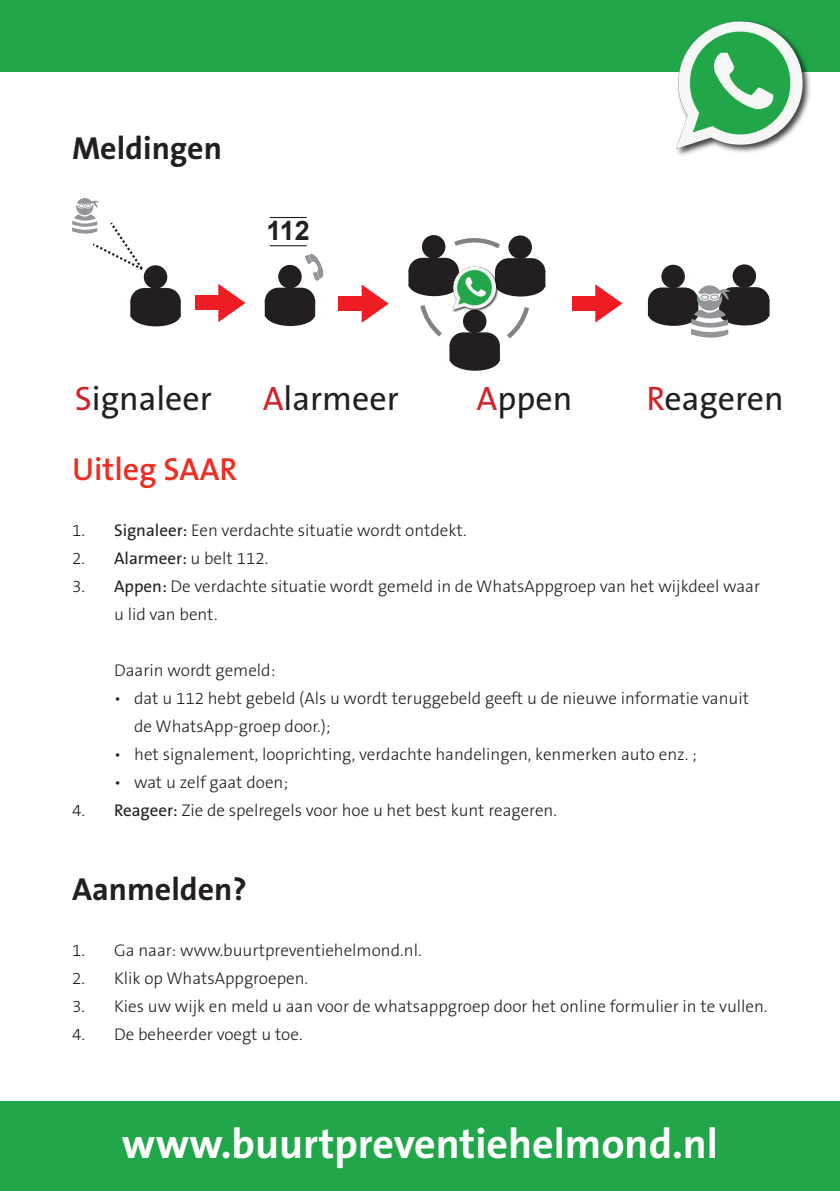
<style>
.page{position:relative;width:840px;height:1191px;background:#fff}
.page>*{position:absolute;margin:0;border:0;box-sizing:border-box;transform-origin:0 0}
.t1{font:700 42px "The Sans B7";color:#fff}
.t2{font:34px "The Sans B5 Plain";color:#231f20}
.t3{font:700 32px "The Sans B7";color:#231f20}
.t4{font:600 32px "The Sans B6";color:#ee2e22}
.t5{font:700 26.8px "Arial";color:#231f20}
.t6{font:300 17px/28px "The Sans B3";color:#231f20}
.s1{color:#d1232a}
.s2{font-family:"The Sans B5 Plain";font-weight:400}
</style>
<div class="page">
<div style="left:0;top:1101px;width:839px;height:90px;background:#21a749"></div>
<div style="left:0;top:0;width:839px;height:72px;background:#21a749"></div>
<img style="left:676px;top:21px;width:134px;height:135px">
<div style="left:144px;top:266px;width:22px;height:22px;background:#231f20;border-radius:50%"></div>
<div style="left:143px;top:265px;width:24px;height:24px;border:2px solid #231f20;border-radius:50%"></div>
<svg style="left:130px;top:287px;width:51px;height:40px;background:#434041"></svg>
<div style="left:508px;top:235px;width:24px;height:24px;border:2px solid #231f20;border-radius:50%"></div>
<div style="left:421px;top:235px;width:24px;height:24px;border:2px solid #231f20;border-radius:50%"></div>
<div style="left:661px;top:265px;width:22px;height:22px;background:#231f20;border-radius:50%"></div>
<div style="left:660px;top:264px;width:24px;height:24px;border:2px solid #231f20;border-radius:50%"></div>
<div style="left:733px;top:265px;width:21px;height:22px;background:#231f20;border-radius:50%"></div>
<div style="left:731px;top:264px;width:25px;height:24px;border:2px solid #231f20;border-radius:50%"></div>
<svg style="left:408px;top:238px;width:138px;height:133px"></svg>
<svg style="left:72px;top:198px;width:73px;height:74px"></svg>
<svg style="left:647px;top:285px;width:123px;height:53px"></svg>
<div style="left:195px;top:295px;width:33px;height:15px;background:#ee1d23"></div>
<svg style="left:218px;top:284px;width:27px;height:38px"></svg>
<div style="left:338px;top:296px;width:33px;height:15px;background:#ee1d23"></div>
<svg style="left:361px;top:284px;width:27px;height:39px"></svg>
<div style="left:571px;top:296px;width:33px;height:15px;background:#ee1d23"></div>
<svg style="left:595px;top:284px;width:27px;height:39px"></svg>
<svg style="left:264px;top:254px;width:59px;height:72px"></svg>
<hr style="left:270px;top:245px;width:36px;height:1px;background:#231f20">
<hr style="left:270px;top:217px;width:36px;height:1px;background:#231f20">
<img style="left:451px;top:265px;width:48px;height:48px">
<h3 class="t3" style="left:72px;top:131px;width:151px">Meldingen</h3>
<h3 class="t5" style="left:266px;top:212px;width:45px">112</h3>
<h2 class="t2" style="left:75px;top:380px;width:139px"><span class="s1">S</span>ignaleer</h2>
<h2 class="t2" style="left:262px;top:380px;width:138px"><span class="s1">A</span>larmeer</h2>
<h2 class="t2" style="left:476px;top:380px;width:97px"><span class="s1">A</span>ppen</h2>
<h2 class="t2" style="left:646px;top:380px;width:138px"><span class="s1">R</span>eageren</h2>
<h3 class="t4" style="left:72px;top:452px;width:167px">Uitleg SAAR</h3>
<p class="t6" style="left:72px;top:516px;width:396px">1. <span class="s2">Signaleer:</span> Een verdachte situatie wordt ontdekt.</p>
<p class="t6" style="left:72px;top:544px;width:198px">2. <span class="s2">Alarmeer:</span> u belt 112.</p>
<p class="t6" style="left:114px;top:572px;width:647px;text-indent:-42px">3. <span class="s2">Appen:</span> De verdachte situatie wordt gemeld in de WhatsAppgroep van het wijkdeel waar u lid van bent.</p>
<p class="t6" style="left:114px;top:656px;width:163px">Daarin wordt gemeld:</p>
<p class="t6" style="left:134px;top:684px;width:616px;text-indent:-20px">• dat u 112 hebt gebeld (Als u wordt teruggebeld geeft u de nieuwe informatie vanuit de WhatsApp-groep door.);</p>
<p class="t6" style="left:114px;top:740px;width:584px">• het signalement, looprichting, verdachte handelingen, kenmerken auto enz. ;</p>
<p class="t6" style="left:114px;top:768px;width:175px">• wat u zelf gaat doen;</p>
<p class="t6" style="left:72px;top:796px;width:486px">4. <span class="s2">Reageer:</span> Zie de spelregels voor hoe u het best kunt reageren.</p>
<h3 class="t3" style="left:72px;top:872px;width:176px">Aanmelden?</h3>
<p class="t6" style="left:72px;top:936px;width:351px">1. Ga naar: www.buurtpreventiehelmond.nl.</p>
<p class="t6" style="left:72px;top:964px;width:237px">2. Klik op WhatsAppgroepen.</p>
<p class="t6" style="left:72px;top:992px;width:696px">3. Kies uw wijk en meld u aan voor de whatsappgroep door het online formulier in te vullen.</p>
<p class="t6" style="left:72px;top:1020px;width:232px">4. De beheerder voegt u toe.</p>
<h1 class="t1" style="left:122px;top:1121px;width:597px">www.buurtpreventiehelmond.nl</h1>
</div>
